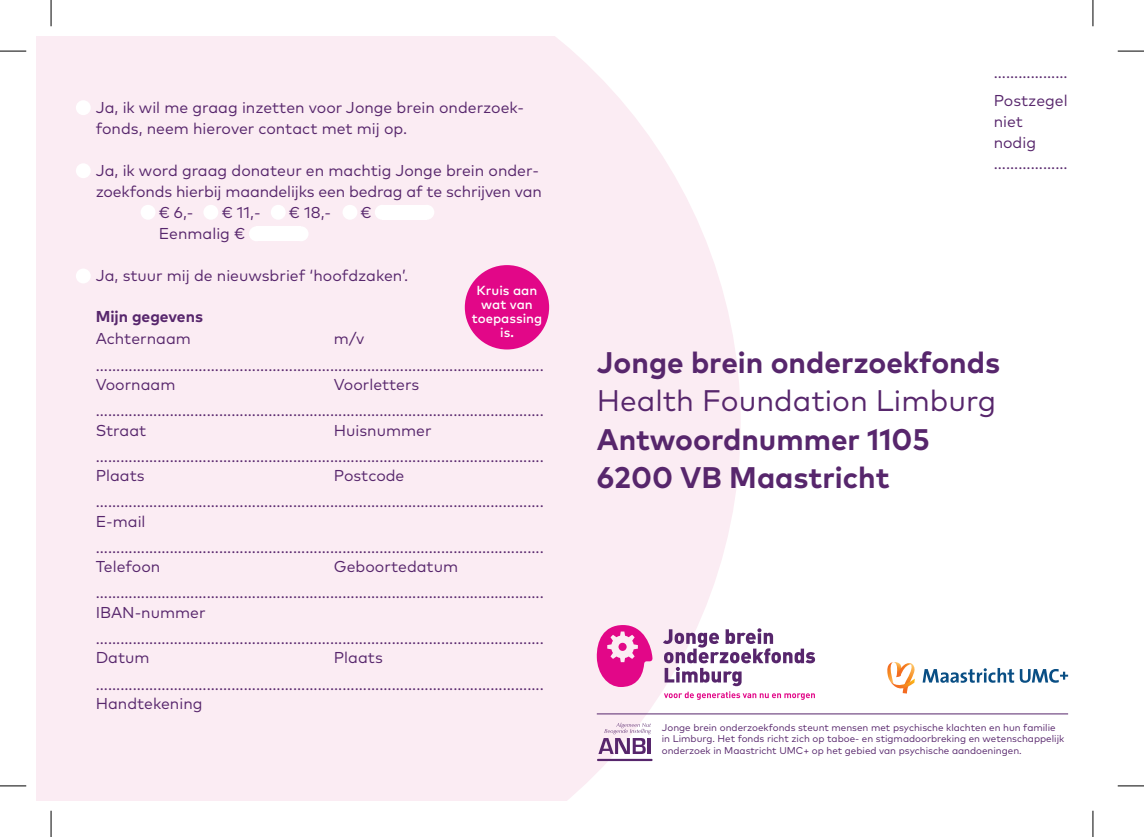
<style>
.page{position:relative;width:1144px;height:837px;background:#fff}
.page>*{position:absolute;margin:0;border:0;box-sizing:border-box;transform-origin:0 0}
.t1{font:700 29.75px/38.5px "Mark OT";color:#57266c}
.t2{font:29.75px "Mark OT";color:#57266c}
.t3{font:15.75px/26.2px "Mark OT";color:#57266c}
.t4{font:700 15.75px "Mark OT";color:#57266c}
.t5{font:500 13.12px/14px "Mark OT";color:#fff;text-align:center}
.t6{font:9.8px/11.4px "Mark OT";color:#57266c}
</style>
<div class="page">
<div style="left:36px;top:36px;width:705px;height:764px;background:#fbecf3"></div>
<svg style="left:887px;top:662px;width:28px;height:31px"></svg>
<svg style="left:922px;top:668px;width:146px;height:14px"></svg>
<svg style="left:663px;top:628px;width:152px;height:71px"></svg>
<svg style="left:596px;top:625px;width:57px;height:61px;background:#eb62b2"></svg>
<div style="left:618px;top:642px;width:9px;height:8px;background:#e20788;border-radius:50%"></div>
<div style="left:465px;top:265px;width:84px;height:84px;background:#e20788;border-radius:50%"></div>
<div style="left:76px;top:100px;width:15px;height:15px;background:#fff;border-radius:50%"></div>
<div style="left:76px;top:163px;width:15px;height:15px;background:#fff;border-radius:50%"></div>
<div style="left:141px;top:205px;width:14px;height:15px;background:#fff;border-radius:50%"></div>
<div style="left:203px;top:205px;width:15px;height:15px;background:#fff;border-radius:50%"></div>
<div style="left:271px;top:205px;width:15px;height:15px;background:#fff;border-radius:50%"></div>
<div style="left:342px;top:205px;width:15px;height:15px;background:#fff;border-radius:50%"></div>
<div style="left:76px;top:268px;width:15px;height:15px;background:#fff;border-radius:50%"></div>
<div style="left:375px;top:205px;width:15px;height:15px;background:#fff;border-radius:50%"></div>
<div style="left:419px;top:205px;width:15px;height:15px;background:#fff;border-radius:50%"></div>
<div style="left:382px;top:205px;width:45px;height:15px;background:#fff"></div>
<div style="left:249px;top:226px;width:15px;height:15px;background:#fff;border-radius:50%"></div>
<div style="left:294px;top:226px;width:15px;height:15px;background:#fff;border-radius:50%"></div>
<div style="left:256px;top:226px;width:45px;height:15px;background:#fff"></div>
<svg style="left:598px;top:722px;width:53px;height:31px"></svg>
<hr style="left:597px;top:758px;width:55px;height:2px;background:#57266c">
<hr style="left:597px;top:713px;width:471px;height:1px;background:#57266c">
<svg style="left:0;top:51px;width:26px;height:1px"></svg>
<svg style="left:1118px;top:51px;width:26px;height:1px"></svg>
<svg style="left:0;top:785px;width:26px;height:1px"></svg>
<svg style="left:1118px;top:785px;width:26px;height:1px"></svg>
<svg style="left:51px;top:0;width:1px;height:26px"></svg>
<svg style="left:51px;top:810px;width:1px;height:26px"></svg>
<svg style="left:1092px;top:0;width:1px;height:26px"></svg>
<svg style="left:1092px;top:810px;width:1px;height:26px"></svg>
<p class="t3" style="left:96px;top:97px;width:430px;line-height:21px">Ja, ik wil me graag inzetten voor Jonge brein onderzoek&shy;fonds, neem hierover contact met mij op.</p>
<p class="t3" style="left:96px;top:157px;width:445px">Ja, ik word graag donateur en machtig Jonge brein onder-</p>
<p class="t3" style="left:96px;top:178px;width:448px">zoekfonds hierbij maandelijks een bedrag af te schrijven van</p>
<p class="t3" style="left:159px;top:199px;width:36px">€ 6,-</p>
<p class="t3" style="left:222px;top:199px;width:41px">€ 11,-</p>
<p class="t3" style="left:289px;top:199px;width:44px">€ 18,-</p>
<p class="t3" style="left:360px;top:199px;width:13px">€</p>
<p class="t3" style="left:159px;top:220px;width:88px">Eenmalig €</p>
<p class="t3" style="left:96px;top:262px;width:314px">Ja, stuur mij de nieuwsbrief ‘hoofdzaken’.</p>
<p class="t4" style="left:96px;top:306px;width:109px">Mijn gegevens</p>
<p class="t3" style="left:96px;top:325px;width:97px">Achternaam</p>
<p class="t5" style="left:472px;top:282px;width:72px">Kruis aan wat van toepassing is.</p>
<p class="t3" style="left:96px;top:325px;width:450px;text-indent:238px">m/v .............................................................................................................</p>
<p class="t3" style="left:96px;top:371px;width:81px">Voornaam</p>
<p class="t3" style="left:96px;top:371px;width:450px;text-indent:238px">Voorletters .............................................................................................................</p>
<p class="t3" style="left:96px;top:416px;width:52px">Straat</p>
<p class="t3" style="left:96px;top:416px;width:450px;text-indent:238px">Huisnummer .............................................................................................................</p>
<p class="t3" style="left:96px;top:462px;width:50px">Plaats</p>
<p class="t3" style="left:96px;top:462px;width:450px;text-indent:238px">Postcode .............................................................................................................</p>
<p class="t3" style="left:96px;top:507px;width:450px">E-mail .............................................................................................................</p>
<p class="t3" style="left:96px;top:553px;width:66px">Telefoon</p>
<p class="t3" style="left:96px;top:553px;width:450px;text-indent:238px">Geboortedatum .............................................................................................................</p>
<p class="t3" style="left:96px;top:598px;width:450px">IBAN-nummer .............................................................................................................</p>
<p class="t3" style="left:96px;top:644px;width:55px">Datum</p>
<p class="t3" style="left:96px;top:644px;width:450px;text-indent:238px">Plaats .............................................................................................................</p>
<p class="t3" style="left:96px;top:689px;width:108px">Handtekening</p>
<p class="t3" style="left:994px;top:58px;width:75px;line-height:28px">..................<br>Postzegel</p>
<p class="t3" style="left:994px;top:111px;width:75px;line-height:21px">niet nodig ..................</p>
<h1 class="t1" style="left:597px;top:342px;width:405px">Jonge brein onderzoekfonds</h1>
<h1 class="t2" style="left:597px;top:382px;width:401px">Health Foundation Limburg</h1>
<h1 class="t1" style="left:597px;top:419px;width:335px">Antwoordnummer 1105<br>6200 VB Maastricht</h1>
<p class="t6" style="left:662px;top:721px;width:404px">Jonge brein onderzoekfonds steunt mensen met psychische klachten en hun familie in Limburg. Het fonds richt zich op taboe- en stigmadoorbreking en wetenschappelijk onderzoek in Maastricht UMC+ op het gebied van psychische aandoeningen.</p>
</div>
